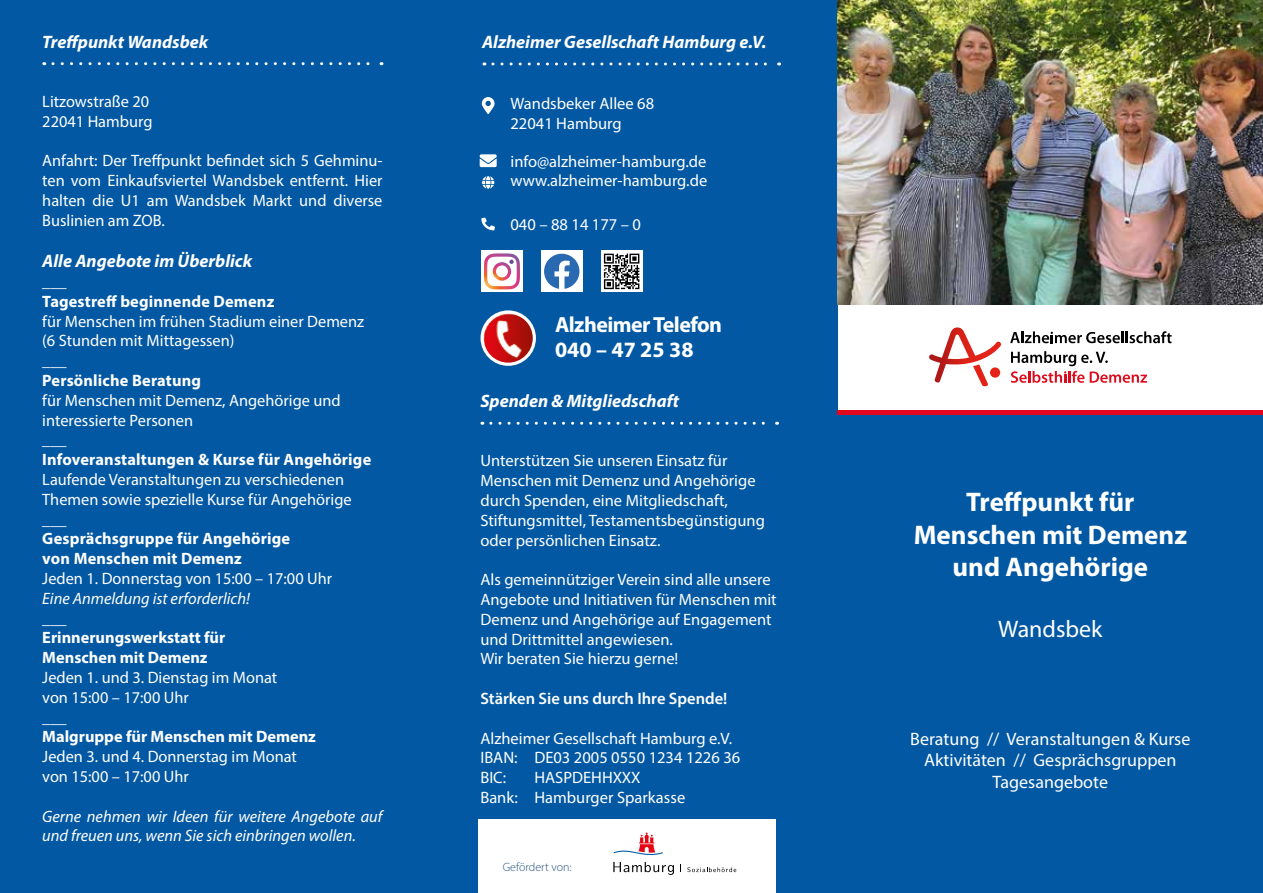
<style>
.page{position:relative;width:1263px;height:893px;background:#fff}
.page>*{position:absolute;margin:0;border:0;box-sizing:border-box;transform-origin:0 0}
.t1{font:700 27px/32.4px "Myriad Pro";color:#fff;text-align:center}
.t2{font:24px "Myriad Pro";color:#fff}
.t3{font:700 21.9px/25.3px "Myriad Pro";letter-spacing:-.025em;color:#fff}
.t4{font:italic 700 18px "Myriad Pro";color:#fff}
.t5{font:18px/21.6px "Myriad Pro";color:#fff;text-align:center}
.t6{font:16.5px/19.8px "Myriad Pro";color:#fff}
.t7{font:700 16.5px/19.8px "Myriad Pro";letter-spacing:.01em;color:#fff}
.t8{font:italic 16.5px/19.8px "Myriad Pro";color:#fff}
.t9{font:600 16.5px "Myriad Pro";color:#fff}
.t10{font:300 12px "Myriad Pro";color:#23507d}
</style>
<div class="page">
<div style="left:838px;top:410px;width:425px;height:483px;background:#0258a3"></div>
<div style="left:0;top:0;width:838px;height:893px;background:#0258a3"></div>
<div style="left:838px;top:410px;width:425px;height:5px;background:#e1081f"></div>
<svg style="left:482px;top:176px;width:12px;height:13px"></svg>
<svg style="left:481px;top:218px;width:14px;height:12px"></svg>
<svg style="left:480px;top:154px;width:17px;height:13px"></svg>
<svg style="left:482px;top:97px;width:13px;height:17px"></svg>
<svg style="left:53px;top:62px;width:329px;height:3px"></svg>
<svg style="left:493px;top:62px;width:287px;height:3px"></svg>
<div style="left:478px;top:820px;width:298px;height:73px;background:#fff"></div>
<svg style="left:613px;top:862px;width:61px;height:13px"></svg>
<svg style="left:614px;top:832px;width:49px;height:24px"></svg>
<svg style="left:687px;top:867px;width:49px;height:5px"></svg>
<svg style="left:491px;top:422px;width:286px;height:3px"></svg>
<svg style="left:929px;top:327px;width:72px;height:59px"></svg>
<svg style="left:1010px;top:331px;width:162px;height:12px"></svg>
<svg style="left:1011px;top:351px;width:136px;height:32px"></svg>
<img style="left:482px;top:312px;width:52px;height:52px;border-radius:26px">
<div style="left:480px;top:310px;width:56px;height:56px;border:3px solid #fff;border-radius:50%"></div>
<img style="left:838px;top:0;width:425px;height:304px">
<div style="left:601px;top:251px;width:41px;height:41px;background:#fff"></div>
<svg style="left:603px;top:253px;width:37px;height:37px"></svg>
<svg style="left:604px;top:254px;width:35px;height:35px"></svg>
<div style="left:541px;top:251px;width:41px;height:41px;background:#fff"></div>
<div style="left:544px;top:254px;width:35px;height:35px;background:#2969b1;border-radius:50%"></div>
<svg style="left:554px;top:261px;width:16px;height:28px"></svg>
<div style="left:481px;top:251px;width:41px;height:41px;background:#fff"></div>
<svg style="left:484px;top:253px;width:36px;height:36px"></svg>
<p class="t4" style="left:42px;top:30px;width:168px">Treffpunkt Wandsbek</p>
<p class="t6" style="left:42px;top:91px;width:112px">Litzowstraße 20<br>22041 Hamburg</p>
<p class="t6" style="left:42px;top:151px;width:342px;text-align:justify">Anfahrt: Der Treffpunkt befindet sich 5 Gehminu&shy;ten vom Einkaufsviertel Wandsbek entfernt. Hier halten die U1 am Wandsbek Markt und diverse Buslinien am ZOB.</p>
<p class="t4" style="left:42px;top:249px;width:211px">Alle Angebote im Überblick</p>
<p class="t6" style="left:42px;top:271px;width:26px">___</p>
<p class="t7" style="left:42px;top:291px;width:234px">Tagestreff beginnende Demenz</p>
<p class="t6" style="left:42px;top:311px;width:323px">für Menschen im frühen Stadium einer Demenz (6 Stunden mit Mittagessen)<br>___</p>
<p class="t7" style="left:42px;top:370px;width:160px">Persönliche Beratung</p>
<p class="t6" style="left:42px;top:390px;width:300px">für Menschen mit Demenz, Angehörige und interessierte Personen<br>___</p>
<p class="t7" style="left:42px;top:449px;width:330px">Infoveranstaltungen &amp; Kurse für Angehörige</p>
<p class="t6" style="left:42px;top:469px;width:311px">Laufende Veranstaltungen zu verschiedenen<br>Themen sowie spezielle Kurse für Angehörige ___</p>
<p class="t7" style="left:42px;top:528px;width:249px">Gesprächsgruppe für Angehörige von Menschen mit Demenz</p>
<p class="t6" style="left:42px;top:568px;width:291px">Jeden 1. Donnerstag von 15:00 – 17:00 Uhr</p>
<p class="t8" style="left:42px;top:588px;width:209px">Eine Anmeldung ist erforderlich!</p>
<p class="t6" style="left:42px;top:608px;width:26px">___</p>
<p class="t7" style="left:42px;top:627px;width:185px">Erinnerungswerkstatt für<br>Menschen mit Demenz</p>
<p class="t6" style="left:42px;top:667px;width:237px">Jeden 1. und 3. Dienstag im Monat von 15:00 – 17:00 Uhr<br>___</p>
<p class="t7" style="left:42px;top:726px;width:275px">Malgruppe für Menschen mit Demenz</p>
<p class="t6" style="left:42px;top:746px;width:256px">Jeden 3. und 4. Donnerstag im Monat von 15:00 – 17:00 Uhr</p>
<p class="t8" style="left:42px;top:806px;width:342px">Gerne nehmen wir Ideen für weitere Angebote auf und freuen uns, wenn Sie sich einbringen wollen.</p>
<p class="t4" style="left:482px;top:30px;width:286px">Alzheimer Gesellschaft Hamburg e.V.</p>
<p class="t6" style="left:510px;top:94px;width:145px">Wandsbeker Allee 68<br>22041 Hamburg</p>
<p class="t6" style="left:510px;top:151px;width:198px">info@alzheimer-hamburg.de www.alzheimer-hamburg.de</p>
<p class="t6" style="left:510px;top:214px;width:132px">040 – 88 14 177 – 0</p>
<h3 class="t3" style="left:555px;top:311px;width:168px">Alzheimer Telefon<br>040 – 47 25 38</h3>
<p class="t4" style="left:480px;top:389px;width:200px">Spenden &amp; Mitgliedschaft</p>
<p class="t6" style="left:480px;top:451px;width:286px">Unterstützen Sie unseren Einsatz für Menschen mit Demenz und Angehörige durch Spenden, eine Mitgliedschaft, Stiftungsmittel, Testamentsbegünstigung oder persönlichen Einsatz.</p>
<p class="t6" style="left:480px;top:570px;width:298px">Als gemeinnütziger Verein sind alle unsere Angebote und Initiativen für Menschen mit Demenz und Angehörige auf Engagement und Drittmittel angewiesen.<br>Wir beraten Sie hierzu gerne!</p>
<p class="t9" style="left:480px;top:688px;width:248px">Stärken Sie uns durch Ihre Spende!</p>
<p class="t6" style="left:480px;top:728px;width:261px">Alzheimer Gesellschaft Hamburg e.V.<br>IBAN: DE03 2005 0550 1234 1226 36<br>BIC:</p>
<p class="t6" style="left:480px;top:768px;width:206px;text-align:center">HASPDEHHXXX<br>Bank: Hamburger Sparkasse</p>
<p class="t10" style="left:503px;top:860px;width:70px">Gefördert von:</p>
<h1 class="t1" style="left:914px;top:485px;width:275px">Treffpunkt für<br>Menschen mit Demenz und Angehörige</h1>
<h2 class="t2" style="left:998px;top:615px;width:106px">Wandsbek</h2>
<p class="t5" style="left:910px;top:728px;width:282px">Beratung // Veranstaltungen &amp; Kurse<br>Aktivitäten // Gesprächsgruppen<br>Tagesangebote</p>
</div>
